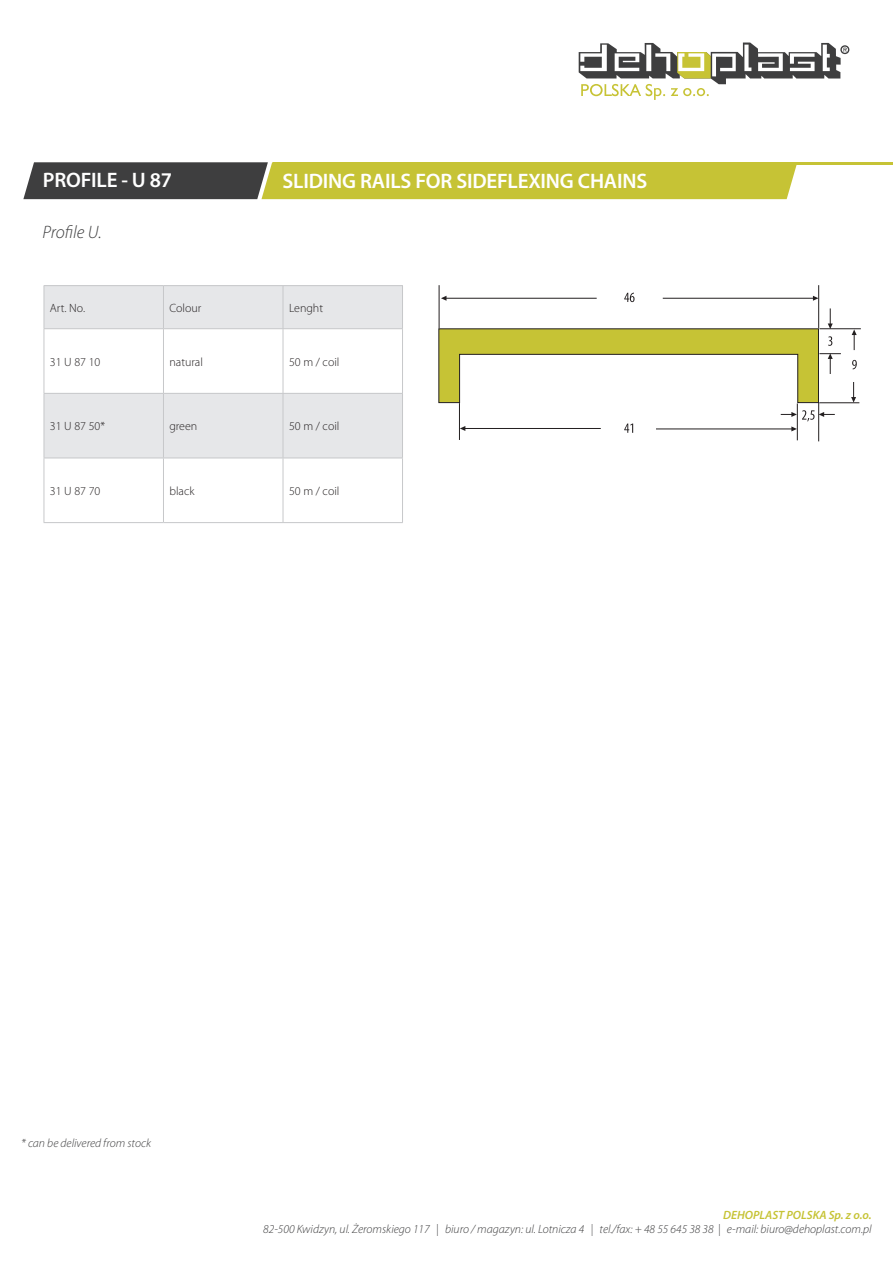
<style>
.page{position:relative;width:893px;height:1263px;background:#fff}
.page>*{position:absolute;margin:0;border:0;box-sizing:border-box;transform-origin:0 0}
.t1{font:600 21px "Myriad Pro";letter-spacing:-.01em;color:#fff}
.t2{font:italic 300 18px "Myriad Pro";letter-spacing:-.005em;color:#3e3e3f}
.t3{font:italic 300 12px "Myriad Pro";color:#3e3e3f}
.teksty_wszytske{font:300 12px "Myriad Pro";color:#231f20}
.t4{font:italic 600 12px "Myriad Pro";color:#c6c335}
</style>
<div class="page">
<div style="left:44px;top:286px;width:119px;height:43px;background:#e6e7e9"></div>
<div style="left:163px;top:286px;width:120px;height:43px;background:#e6e7e9"></div>
<div style="left:283px;top:286px;width:119px;height:43px;background:#e6e7e9"></div>
<div style="left:44px;top:393px;width:119px;height:65px;background:#e6e7e9"></div>
<div style="left:163px;top:393px;width:120px;height:65px;background:#e6e7e9"></div>
<div style="left:283px;top:393px;width:119px;height:65px;background:#e6e7e9"></div>
<hr style="left:283px;top:329px;width:1px;height:64px;background:#c7c8ca">
<hr style="left:402px;top:329px;width:1px;height:64px;background:#c7c8ca">
<hr style="left:283px;top:458px;width:1px;height:64px;background:#c7c8ca">
<hr style="left:402px;top:458px;width:1px;height:64px;background:#c7c8ca">
<hr style="left:44px;top:286px;width:1px;height:42px;background:#c7c8ca">
<hr style="left:283px;top:328px;width:120px;height:1px;background:#c7c8ca">
<hr style="left:283px;top:458px;width:120px;height:1px;background:#c7c8ca">
<hr style="left:163px;top:286px;width:1px;height:42px;background:#c7c8ca">
<hr style="left:283px;top:286px;width:1px;height:42px;background:#c7c8ca">
<hr style="left:402px;top:286px;width:1px;height:42px;background:#c7c8ca">
<hr style="left:44px;top:393px;width:119px;height:1px;background:#c7c8ca">
<hr style="left:44px;top:394px;width:1px;height:64px;background:#c7c8ca">
<hr style="left:163px;top:394px;width:1px;height:64px;background:#c7c8ca">
<hr style="left:283px;top:393px;width:120px;height:1px;background:#c7c8ca">
<hr style="left:283px;top:394px;width:1px;height:64px;background:#c7c8ca">
<hr style="left:44px;top:522px;width:119px;height:1px;background:#c7c8ca">
<hr style="left:283px;top:522px;width:120px;height:1px;background:#c7c8ca">
<hr style="left:402px;top:394px;width:1px;height:64px;background:#c7c8ca">
<hr style="left:44px;top:285px;width:119px;height:1px;background:#c7c8ca">
<hr style="left:163px;top:285px;width:120px;height:1px;background:#c7c8ca">
<hr style="left:283px;top:285px;width:120px;height:1px;background:#c7c8ca">
<hr style="left:44px;top:328px;width:119px;height:1px;background:#c7c8ca">
<hr style="left:44px;top:329px;width:1px;height:64px;background:#c7c8ca">
<hr style="left:44px;top:458px;width:119px;height:1px;background:#c7c8ca">
<hr style="left:44px;top:458px;width:1px;height:64px;background:#c7c8ca">
<hr style="left:163px;top:393px;width:120px;height:1px;background:#c7c8ca">
<hr style="left:163px;top:522px;width:120px;height:1px;background:#c7c8ca">
<hr style="left:163px;top:328px;width:120px;height:1px;background:#c7c8ca">
<hr style="left:163px;top:329px;width:1px;height:64px;background:#c7c8ca">
<hr style="left:163px;top:458px;width:120px;height:1px;background:#c7c8ca">
<hr style="left:163px;top:458px;width:1px;height:64px;background:#c7c8ca">
<svg style="left:579px;top:43px;width:270px;height:57px"></svg>
<hr style="left:439px;top:285px;width:1px;height:43px;background:#231f20">
<hr style="left:818px;top:285px;width:1px;height:43px;background:#231f20">
<svg style="left:441px;top:296px;width:5px;height:5px"></svg>
<hr style="left:445px;top:298px;width:152px;height:1px;background:#231f20">
<svg style="left:624px;top:293px;width:10px;height:9px"></svg>
<svg style="left:813px;top:296px;width:5px;height:5px"></svg>
<hr style="left:663px;top:298px;width:152px;height:1px;background:#231f20">
<hr style="left:819px;top:402px;width:40px;height:1px;background:#231f20">
<svg style="left:851px;top:382px;width:5px;height:21px"></svg>
<svg style="left:852px;top:329px;width:5px;height:21px"></svg>
<svg style="left:852px;top:360px;width:5px;height:9px"></svg>
<hr style="left:459px;top:403px;width:1px;height:37px;background:#231f20">
<svg style="left:460px;top:426px;width:5px;height:5px"></svg>
<hr style="left:464px;top:428px;width:137px;height:1px;background:#231f20">
<hr style="left:797px;top:403px;width:1px;height:37px;background:#231f20">
<hr style="left:656px;top:429px;width:137px;height:1px;background:#231f20">
<svg style="left:624px;top:424px;width:9px;height:9px"></svg>
<hr style="left:819px;top:328px;width:42px;height:1px;background:#231f20">
<svg style="left:439px;top:308px;width:402px;height:95px"></svg>
<hr style="left:818px;top:403px;width:1px;height:38px;background:#231f20">
<svg style="left:781px;top:410px;width:54px;height:21px"></svg>
<hr style="left:273px;top:162px;width:620px;height:2px;background:#c6c335">
<svg style="left:23px;top:162px;width:774px;height:37px;background:#9e9c3c"></svg>
<p class="t1" style="left:43px;top:167px;width:131px">PROFILE - U 87</p>
<p class="t1" style="left:283px;top:167px;width:366px">SLIDING RAILS FOR SIDEFLEXING CHAINS</p>
<p class="t2" style="left:43px;top:221px;width:61px">Profile U.</p>
<p class="teksty_wszytske" style="left:50px;top:300px;width:37px">Art. No.</p>
<p class="teksty_wszytske" style="left:169px;top:300px;width:33px">Colour</p>
<p class="teksty_wszytske" style="left:289px;top:300px;width:36px">Lenght</p>
<p class="teksty_wszytske" style="left:50px;top:354px;width:52px">31 U 87 10</p>
<p class="teksty_wszytske" style="left:169px;top:354px;width:35px">natural</p>
<p class="teksty_wszytske" style="left:289px;top:354px;width:52px">50 m / coil</p>
<p class="teksty_wszytske" style="left:50px;top:419px;width:57px">31 U 87 50*</p>
<p class="teksty_wszytske" style="left:169px;top:419px;width:29px">green</p>
<p class="teksty_wszytske" style="left:289px;top:419px;width:52px">50 m / coil</p>
<p class="teksty_wszytske" style="left:50px;top:484px;width:52px">31 U 87 70</p>
<p class="teksty_wszytske" style="left:169px;top:484px;width:27px">black</p>
<p class="teksty_wszytske" style="left:289px;top:484px;width:52px">50 m / coil</p>
<p class="t3" style="left:21px;top:1135px;width:131px">* can be delivered from stock</p>
<p class="t4" style="left:723px;top:1207px;width:150px">DEHOPLAST POLSKA Sp. z o.o.</p>
<p class="t3" style="left:263px;top:1222px;width:610px">82-500 Kwidzyn, ul. Żeromskiego 117 | biuro / magazyn: ul. Lotnicza 4 | tel./fax: + 48 55 645 38 38 | e-mail: biuro@dehoplast.com.pl</p>
</div>
